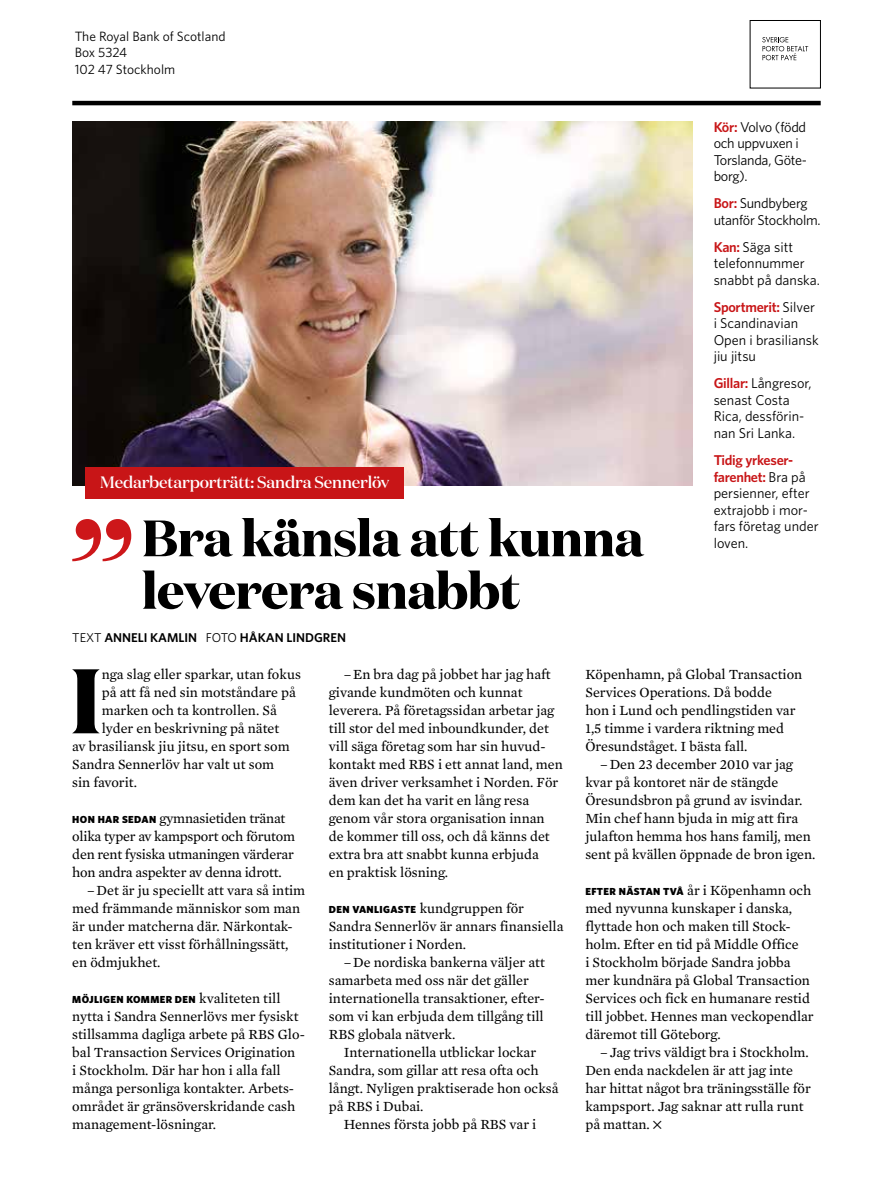
<style>
.page{position:relative;width:893px;height:1191px;background:#fff}
.page>*{position:absolute;margin:0;border:0;box-sizing:border-box;transform-origin:0 0}
.t1{font:700 91.35px "Domaine Disp";color:#000}
.t2{font:700 51px "Domaine Disp";letter-spacing:-.01em;color:#000}
.t3{font:500 16.5px "Domaine Disp";letter-spacing:-.01em;color:#fff}
.t4{font:14.25px/18px "Mercury Text G2 Roman";color:#000}
.t5{font:14.25px/16.5px "Whitney";color:#000}
.t6{font:14.25px/16.5px "Whitney";letter-spacing:-.02em;color:#000}
.t7{font:13.5px/16.5px "Whitney";color:#000}
.t8{font:600 12.75px "Whitney";color:#000}
.t9{font:900 10.2px "Whitney";letter-spacing:.035em;color:#000}
.s1{font-weight:400}
.s2{font-weight:600;color:#c81517}
.s3{font-family:"Whitney";font-weight:900;font-size:10.2px}
.s4{font-family:"Mercury Text G2 Roman";font-weight:400;font-size:14.25px}
</style>
<div class="page">
<hr style="left:72px;top:101px;width:749px;height:4px;background:#000">
<img style="left:72px;top:121px;width:620px;height:364px">
<div style="left:750px;top:20px;width:71px;height:68px;border:1px solid #000"></div>
<svg style="left:762px;top:37px;width:46px;height:23px"></svg>
<div style="left:85px;top:467px;width:319px;height:31px;background:#c81517"></div>
<svg style="left:72px;top:519px;width:59px;height:42px"></svg>
<p class="t7" style="left:75px;top:27px;width:152px">The Royal Bank of Scotland<br>Box 5324<br>102 47 Stockholm</p>
<p class="t3" style="left:100px;top:472px;width:291px">Medarbetarporträtt: Sandra Sennerlöv</p>
<h2 class="t2" style="left:142px;top:505px;width:503px">Bra känsla att kunna</h2>
<h2 class="t2" style="left:142px;top:557px;width:380px">leverera snabbt</h2>
<p class="t8" style="left:72px;top:629px;width:275px"><span class="s1">TEXT</span> ANNELI KAMLIN <span class="s1">FOTO</span> HÅKAN LINDGREN</p>
<p class="t6" style="left:714px;top:118px;width:95px"><span class="s2">Kör:</span> Volvo (född och uppvuxen i<br>Torslanda, Göte&shy;borg).</p>
<p class="t6" style="left:714px;top:195px;width:109px"><span class="s2">Bor:</span> Sundbyberg utanför Stockholm.</p>
<p class="t5" style="left:714px;top:238px;width:108px"><span class="s2">Kan:</span> Säga sitt telefonnummer snabbt på danska.</p>
<p class="t5" style="left:714px;top:298px;width:107px"><span class="s2">Sportmerit:</span> Silver i Scandinavian<br>Open i brasiliansk jiu jitsu</p>
<p class="t5" style="left:714px;top:375px;width:99px"><span class="s2">Gillar:</span> Långresor, senast Costa<br>Rica, dessförin&shy;nan Sri Lanka.</p>
<p class="t5" style="left:714px;top:451px;width:106px"><span class="s2">Tidig yrkeser&shy;farenhet:</span> Bra på persienner, efter extrajobb i mor&shy;fars företag under</p>
<p class="t5" style="left:714px;top:534px;width:36px">loven.</p>
<h1 class="t1" style="left:70px;top:641px;width:33px">I</h1>
<p class="t4" style="left:102px;top:665px;width:201px">nga slag eller sparkar, utan fokus</p>
<p class="t4" style="left:102px;top:683px;width:196px">på att få ned sin motståndare på</p>
<p class="t4" style="left:102px;top:701px;width:177px">marken och ta kontrollen. Så</p>
<p class="t4" style="left:102px;top:719px;width:179px">lyder en beskrivning på nätet</p>
<p class="t4" style="left:72px;top:737px;width:219px">av brasiliansk jiu jitsu, en sport som</p>
<p class="t4" style="left:72px;top:755px;width:203px">Sandra Sennerlöv har valt ut som</p>
<p class="t4" style="left:72px;top:773px;width:66px">sin favorit.</p>
<p class="t4" style="left:72px;top:809px;width:215px"><span class="s3">HON HAR SEDAN</span> gymnasietiden tränat</p>
<p class="t4" style="left:72px;top:827px;width:224px">olika typer av kampsport och förutom</p>
<p class="t4" style="left:72px;top:845px;width:223px">den rent fysiska utmaningen värderar</p>
<p class="t4" style="left:72px;top:863px;width:211px">hon andra aspekter av denna idrott.</p>
<p class="t4" style="left:87px;top:881px;width:220px">–Det är ju speciellt att vara så intim</p>
<p class="t4" style="left:72px;top:899px;width:229px">med främmande människor som man</p>
<p class="t4" style="left:72px;top:917px;width:222px">är under matcherna där. Närkontak-</p>
<p class="t4" style="left:72px;top:935px;width:218px">ten kräver ett visst förhållningssätt,</p>
<p class="t4" style="left:72px;top:953px;width:90px">en ödmjukhet.</p>
<p class="t9" style="left:72px;top:993px;width:210px">MÖJLIGEN KOMMER DEN <span class="s4">kvaliteten till</span></p>
<p class="t4" style="left:72px;top:1007px;width:234px">nytta i Sandra Sennerlövs mer fysiskt stillsamma dagliga arbete på RBS Glo&shy;bal Transaction Services Origination<br>i Stockholm. Där har hon i alla fall många personliga kontakter. Arbets&shy;området är gränsöverskridande cash management-lösningar.</p>
<p class="t4" style="left:329px;top:665px;width:235px;text-indent:15px">–En bra dag på jobbet har jag haft givande kundmöten och kunnat leverera. På företagssidan arbetar jag till stor del med inboundkunder, det vill säga företag som har sin huvud&shy;kontakt med RBS i ett annat land, men även driver verksamhet i Norden. För dem kan det ha varit en lång resa genom vår stora organisation innan de kommer till oss, och då känns det extra bra att snabbt kunna erbjuda<br>en praktisk lösning.</p>
<p class="t4" style="left:329px;top:899px;width:236px"><span class="s3">DEN VANLIGASTE</span> kundgruppen för<br>Sandra Sennerlöv är annars finansiella institutioner i Norden.</p>
<p class="t4" style="left:329px;top:953px;width:218px;text-indent:15px">–De nordiska bankerna väljer att samarbeta med oss när det gäller internationella transaktioner, efter&shy;som vi kan erbjuda dem tillgång till<br>RBS globala nätverk.</p>
<p class="t4" style="left:344px;top:1043px;width:194px">Internationella utblickar lockar</p>
<p class="t4" style="left:329px;top:1061px;width:211px">Sandra, som gillar att resa ofta och</p>
<p class="t4" style="left:329px;top:1079px;width:231px">långt. Nyligen praktiserade hon också</p>
<p class="t4" style="left:329px;top:1097px;width:96px">på RBS i Dubai.</p>
<p class="t4" style="left:344px;top:1115px;width:194px">Hennes första jobb på RBS var i</p>
<p class="t4" style="left:585px;top:665px;width:218px">Köpenhamn, på Global Transaction<br>Services Operations. Då bodde<br>hon i Lund och pendlingstiden var<br>1,5 timme i vardera riktning med<br>Öresundståget. I bästa fall.</p>
<p class="t4" style="left:585px;top:755px;width:231px;text-indent:15px">–Den 23 december 2010 var jag kvar på kontoret när de stängde Öresundsbron på grund av isvindar.<br>Min chef hann bjuda in mig att fira julafton hemma hos hans familj, men sent på kvällen öppnade de bron igen.</p>
<p class="t4" style="left:585px;top:881px;width:230px"><span class="s3">EFTER NÄSTAN TVÅ</span> år i Köpenhamn och med nyvunna kunskaper i danska, flyttade hon och maken till Stock&shy;holm. Efter en tid på Middle Office<br>i Stockholm började Sandra jobba mer kundnära på Global Transaction Services och fick en humanare restid till jobbet. Hennes man veckopendlar däremot till Göteborg.</p>
<p class="t4" style="left:585px;top:1043px;width:227px;text-indent:15px">–Jag trivs väldigt bra i Stockholm.<br>Den enda nackdelen är att jag inte har hittat något bra träningsställe för kampsport. Jag saknar att rulla runt på mattan. ✕</p>
</div>
